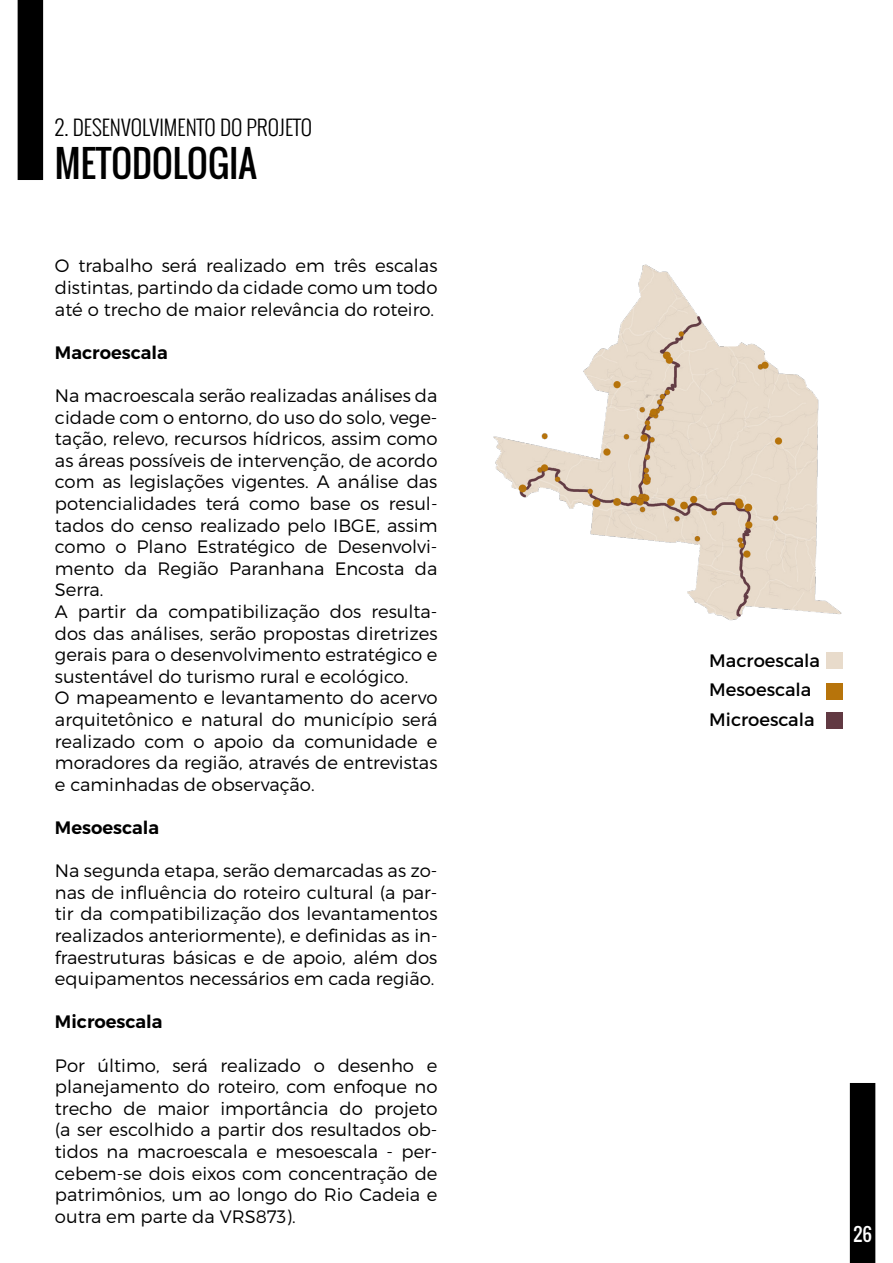
<style>
.page{position:relative;width:893px;height:1263px;background:#fff}
.page>*{position:absolute;margin:0;border:0;box-sizing:border-box;transform-origin:0 0}
.t1{font:36px "Oswald";color:#000}
.t2{font:300 21px "Oswald";color:#000}
.t3{font:300 18px/21.6px "Montserrat";color:#000;text-align:justify}
.t4{font:600 18px "Montserrat";color:#000}
.t5{font:18px/29.4px "Montserrat";color:#000}
.t6{font:18px "Oswald";color:#fff}
</style>
<div class="page">
<div style="left:18px;top:1px;width:24px;height:178px;background:#000"></div>
<div style="left:18px;top:0;width:25px;height:180px;border:2px solid #000"></div>
<div style="left:851px;top:1084px;width:24px;height:178px;background:#000"></div>
<div style="left:850px;top:1083px;width:25px;height:180px;border:2px solid #000"></div>
<img style="left:493px;top:264px;width:349px;height:357px">
<div style="left:826px;top:652px;width:17px;height:17px;background:#e8dbcb"></div>
<div style="left:826px;top:683px;width:17px;height:17px;background:#b7740b"></div>
<div style="left:826px;top:713px;width:17px;height:16px;background:#613942"></div>
<p class="t2" style="left:55px;top:112px;width:259px">2. DESENVOLVIMENTO DO PROJETO</p>
<h1 class="t1" style="left:55px;top:137px;width:204px">METODOLOGIA</h1>
<p class="t3" style="left:55px;top:255px;width:384px">O trabalho será realizado em três escalas distintas, partindo da cidade como um todo até o trecho de maior relevância do roteiro.</p>
<p class="t4" style="left:55px;top:341px;width:114px">Macroescala</p>
<p class="t3" style="left:55px;top:384px;width:384px;text-align:left">Na macroescala serão realizadas análises da cidade com o entorno, do uso do solo, vege&shy;tação, relevo, recursos hídricos, assim como as áreas possíveis de intervenção, de acordo com as legislações vigentes. A análise das potencialidades terá como base os resul&shy;tados do censo realizado pelo IBGE, assim como o Plano Estratégico de Desenvolvi&shy;mento da Região Paranhana Encosta da Serra.<br>A partir da compatibilização dos resulta&shy;dos das análises, serão propostas diretrizes gerais para o desenvolvimento estratégico e sustentável do turismo rural e ecológico.<br>O mapeamento e levantamento do acervo arquitetônico e natural do município será realizado com o apoio da comunidade e moradores da região, através de entrevistas e caminhadas de observação.</p>
<p class="t4" style="left:55px;top:816px;width:106px">Mesoescala</p>
<p class="t3" style="left:55px;top:860px;width:384px">Na segunda etapa, serão demarcadas as zo&shy;nas de influência do roteiro cultural (a par&shy;tir da compatibilização dos levantamentos realizados anteriormente), e definidas as in&shy;fraestruturas básicas e de apoio, além dos equipamentos necessários em cada região.</p>
<p class="t4" style="left:55px;top:1011px;width:109px">Microescala</p>
<p class="t3" style="left:55px;top:1054px;width:384px">Por último, será realizado o desenho e planejamento do roteiro, com enfoque no trecho de maior importância do projeto (a ser escolhido a partir dos resultados ob&shy;tidos na macroescala e mesoescala - per&shy;cebem-se dois eixos com concentração de patrimônios, um ao longo do Rio Cadeia e outra em parte da VRS873).</p>
<p class="t5" style="left:709px;top:646px;width:112px">Macroescala<br>Mesoescala<br>Microescala</p>
<p class="t6" style="left:853px;top:1220px;width:20px">26</p>
</div>
